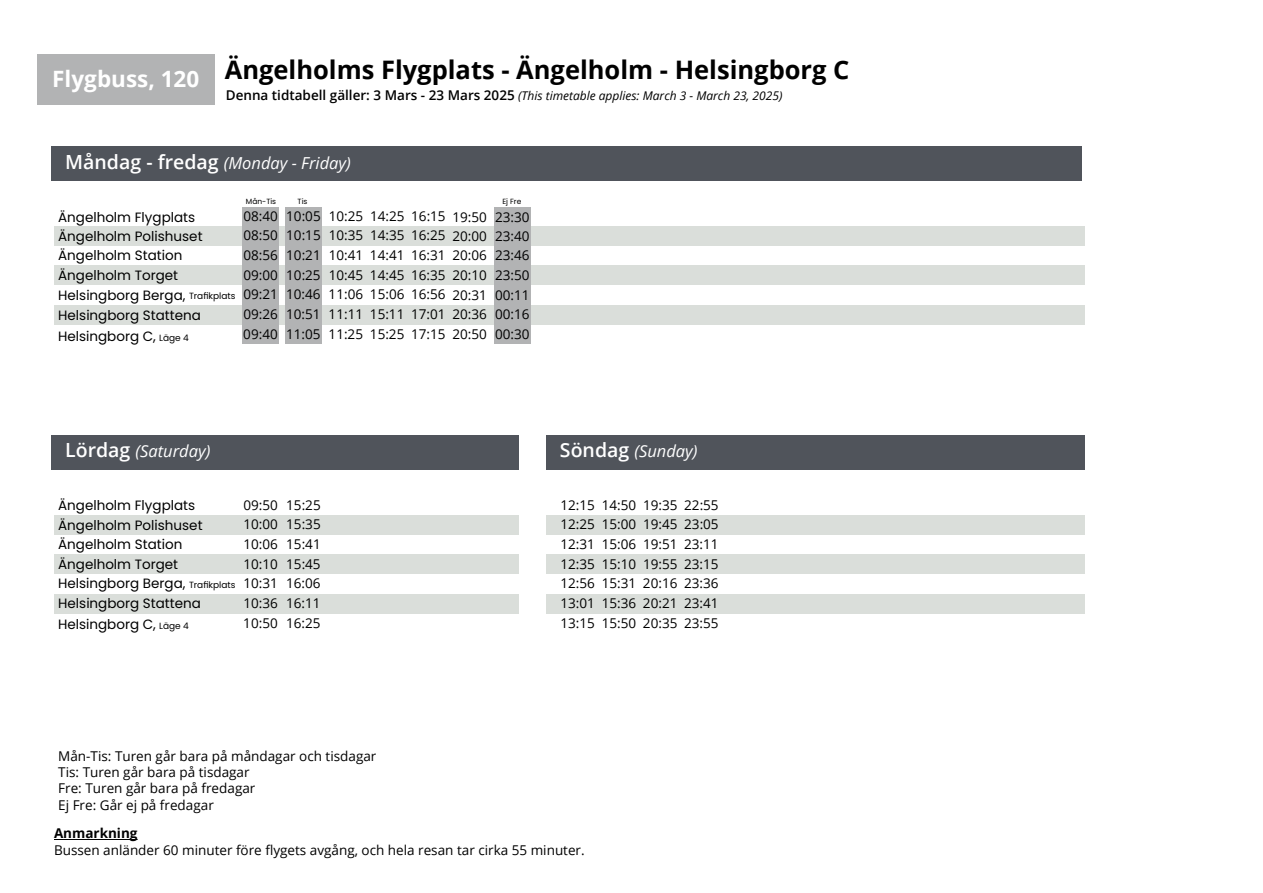
<style>
.page{position:relative;width:1263px;height:893px;background:#fff}
.page>*{position:absolute;margin:0;border:0;box-sizing:border-box;transform-origin:0 0}
.t1{font:700 25.5px "Open Sans";color:#000}
.t2{font:italic 16.5px "Open Sans";color:#fff}
.t3{font:13.5px/16.2px "Open Sans";color:#000}
.t4{font:13.5px "Poppins";color:#000}
.t5{font:700 13.5px "Open Sans";color:#000}
.t6{font:italic 12px "Open Sans";color:#000}
.t7{font:7.5px "Poppins";color:#000}
.s1{font-weight:600;font-style:normal;font-size:13.5px}
.s2{font-weight:600;font-style:normal;font-size:19.5px}
.s3{font-size:9px}
</style>
<div class="page">
<div style="left:54px;top:226px;width:1030px;height:20px;background:#dadeda"></div>
<div style="left:54px;top:515px;width:465px;height:20px;background:#dadeda"></div>
<div style="left:54px;top:266px;width:1030px;height:19px;background:#dadeda"></div>
<div style="left:54px;top:555px;width:465px;height:19px;background:#dadeda"></div>
<div style="left:54px;top:305px;width:1030px;height:20px;background:#dadeda"></div>
<div style="left:54px;top:594px;width:465px;height:19px;background:#dadeda"></div>
<div style="left:285px;top:207px;width:37px;height:137px;background:#b2b3b4"></div>
<div style="left:494px;top:208px;width:37px;height:136px;background:#b2b3b4"></div>
<div style="left:243px;top:207px;width:36px;height:137px;background:#b2b3b4"></div>
<div style="left:37px;top:54px;width:178px;height:51px;background:#b2b3b4"></div>
<div style="left:51px;top:146px;width:1031px;height:34px;background:#50545b"></div>
<div style="left:546px;top:515px;width:538px;height:20px;background:#dadeda"></div>
<div style="left:546px;top:555px;width:538px;height:19px;background:#dadeda"></div>
<div style="left:546px;top:594px;width:538px;height:19px;background:#dadeda"></div>
<div style="left:51px;top:435px;width:468px;height:34px;background:#50545b"></div>
<div style="left:546px;top:435px;width:538px;height:34px;background:#50545b"></div>
<hr style="left:54px;top:839px;width:84px;height:1px;background:#000">
<h1 class="t1" style="left:52px;top:60px;width:799px"><sub>Flygbuss,</sub> <sub>120</sub> Ängelholms Flygplats - Ängelholm - Helsingborg C</h1>
<p class="t6" style="left:226px;top:91px;width:558px"><span class="s1">Denna tidtabell gäller: 3 Mars - 23 Mars 2025</span> (This timetable applies: March 3 - March 23, 2025)</p>
<p class="t2" style="left:65px;top:157px;width:287px"><span class="s2">Måndag - fredag</span> (Monday - Friday)</p>
<p class="t7" style="left:246px;top:198px;width:32px">Mån-Tis</p>
<p class="t7" style="left:298px;top:198px;width:11px">Tis</p>
<p class="t7" style="left:502px;top:198px;width:20px">Ej Fre</p>
<p class="t4" style="left:58px;top:209px;width:139px">Ängelholm Flygplats</p>
<p class="t3" style="left:243px;top:209px;width:36px">08:40</p>
<p class="t3" style="left:286px;top:209px;width:36px">10:05</p>
<p class="t3" style="left:329px;top:209px;width:36px">10:25</p>
<p class="t3" style="left:370px;top:209px;width:36px">14:25</p>
<p class="t3" style="left:411px;top:210px;width:120px">16:15 19:50 23:30</p>
<p class="t4" style="left:58px;top:230px;width:146px">Ängelholm Polishuset</p>
<p class="t3" style="left:243px;top:228px;width:36px">08:50</p>
<p class="t3" style="left:286px;top:228px;width:36px">10:15</p>
<p class="t3" style="left:329px;top:228px;width:36px">10:35</p>
<p class="t3" style="left:370px;top:228px;width:36px">14:35</p>
<p class="t3" style="left:411px;top:229px;width:120px">16:25 20:00 23:40</p>
<p class="t4" style="left:58px;top:249px;width:126px">Ängelholm Station</p>
<p class="t3" style="left:243px;top:248px;width:36px">08:56</p>
<p class="t3" style="left:286px;top:248px;width:36px">10:21</p>
<p class="t3" style="left:329px;top:248px;width:36px">10:41</p>
<p class="t3" style="left:370px;top:248px;width:36px">14:41</p>
<p class="t3" style="left:411px;top:248px;width:120px">16:31 20:06 23:46</p>
<p class="t4" style="left:58px;top:269px;width:122px">Ängelholm Torget</p>
<p class="t3" style="left:243px;top:268px;width:36px">09:00</p>
<p class="t3" style="left:286px;top:268px;width:36px">10:25</p>
<p class="t3" style="left:329px;top:268px;width:36px">10:45</p>
<p class="t3" style="left:370px;top:268px;width:36px">14:45</p>
<p class="t3" style="left:411px;top:268px;width:120px">16:35 20:10 23:50</p>
<p class="t4" style="left:58px;top:288px;width:179px">Helsingborg Berga, <span class="s3">Trafikplats</span></p>
<p class="t3" style="left:243px;top:287px;width:36px">09:21</p>
<p class="t3" style="left:286px;top:287px;width:36px">10:46</p>
<p class="t3" style="left:329px;top:287px;width:36px">11:06</p>
<p class="t3" style="left:370px;top:287px;width:36px">15:06</p>
<p class="t3" style="left:411px;top:288px;width:120px">16:56 20:31 00:11</p>
<p class="t4" style="left:58px;top:309px;width:144px">Helsingborg Stattena</p>
<p class="t3" style="left:243px;top:307px;width:36px">09:26</p>
<p class="t3" style="left:286px;top:307px;width:36px">10:51</p>
<p class="t3" style="left:329px;top:307px;width:36px">11:11</p>
<p class="t3" style="left:370px;top:307px;width:36px">15:11</p>
<p class="t3" style="left:411px;top:307px;width:120px">17:01 20:36 00:16</p>
<p class="t4" style="left:58px;top:330px;width:132px">Helsingborg C, <span class="s3">Läge 4</span></p>
<p class="t3" style="left:243px;top:327px;width:36px">09:40</p>
<p class="t3" style="left:286px;top:327px;width:36px">11:05</p>
<p class="t3" style="left:329px;top:327px;width:36px">11:25</p>
<p class="t3" style="left:370px;top:327px;width:36px">15:25</p>
<p class="t3" style="left:411px;top:327px;width:120px">17:15 20:50 00:30</p>
<p class="t2" style="left:65px;top:444px;width:147px"><span class="s2">Lördag</span> (Saturday)</p>
<p class="t2" style="left:560px;top:444px;width:139px"><span class="s2">Söndag</span> (Sunday)</p>
<p class="t4" style="left:58px;top:498px;width:139px">Ängelholm Flygplats</p>
<p class="t3" style="left:243px;top:498px;width:36px">09:50</p>
<p class="t3" style="left:286px;top:498px;width:36px">15:25</p>
<p class="t3" style="left:560px;top:498px;width:36px">12:15</p>
<p class="t3" style="left:602px;top:498px;width:118px">14:50 19:35 22:55</p>
<p class="t4" style="left:58px;top:519px;width:146px">Ängelholm Polishuset</p>
<p class="t3" style="left:243px;top:517px;width:36px">10:00</p>
<p class="t3" style="left:286px;top:517px;width:36px">15:35</p>
<p class="t3" style="left:560px;top:517px;width:36px">12:25</p>
<p class="t3" style="left:602px;top:517px;width:118px">15:00 19:45 23:05</p>
<p class="t4" style="left:58px;top:538px;width:126px">Ängelholm Station</p>
<p class="t3" style="left:243px;top:537px;width:36px">10:06</p>
<p class="t3" style="left:286px;top:537px;width:36px">15:41</p>
<p class="t3" style="left:560px;top:537px;width:36px">12:31</p>
<p class="t3" style="left:602px;top:537px;width:118px">15:06 19:51 23:11</p>
<p class="t4" style="left:58px;top:558px;width:122px">Ängelholm Torget</p>
<p class="t3" style="left:243px;top:557px;width:36px">10:10</p>
<p class="t3" style="left:286px;top:557px;width:36px">15:45</p>
<p class="t3" style="left:560px;top:557px;width:36px">12:35</p>
<p class="t3" style="left:602px;top:557px;width:118px">15:10 19:55 23:15</p>
<p class="t4" style="left:58px;top:577px;width:179px">Helsingborg Berga, <span class="s3">Trafikplats</span></p>
<p class="t3" style="left:243px;top:576px;width:36px">10:31</p>
<p class="t3" style="left:286px;top:576px;width:36px">16:06</p>
<p class="t3" style="left:560px;top:576px;width:36px">12:56</p>
<p class="t3" style="left:602px;top:576px;width:118px">15:31 20:16 23:36</p>
<p class="t4" style="left:58px;top:597px;width:144px">Helsingborg Stattena</p>
<p class="t3" style="left:243px;top:596px;width:36px">10:36</p>
<p class="t3" style="left:286px;top:596px;width:36px">16:11</p>
<p class="t3" style="left:560px;top:596px;width:36px">13:01</p>
<p class="t3" style="left:602px;top:596px;width:118px">15:36 20:21 23:41</p>
<p class="t4" style="left:58px;top:618px;width:132px">Helsingborg C, <span class="s3">Läge 4</span></p>
<p class="t3" style="left:243px;top:616px;width:36px">10:50</p>
<p class="t3" style="left:286px;top:616px;width:36px">16:25</p>
<p class="t3" style="left:560px;top:616px;width:36px">13:15</p>
<p class="t3" style="left:602px;top:616px;width:118px">15:50 20:35 23:55</p>
<p class="t3" style="left:58px;top:749px;width:320px">Mån-Tis: Turen går bara på måndagar och tisdagar Tis: Turen går bara på tisdagar<br>Fre: Turen går bara på fredagar<br>Ej Fre: Går ej på fredagar</p>
<p class="t5" style="left:54px;top:828px;width:85px">Anmarkning</p>
<p class="t3" style="left:54px;top:842px;width:532px">Bussen anländer 60 minuter före flygets avgång, och hela resan tar cirka 55 minuter.</p>
</div>
